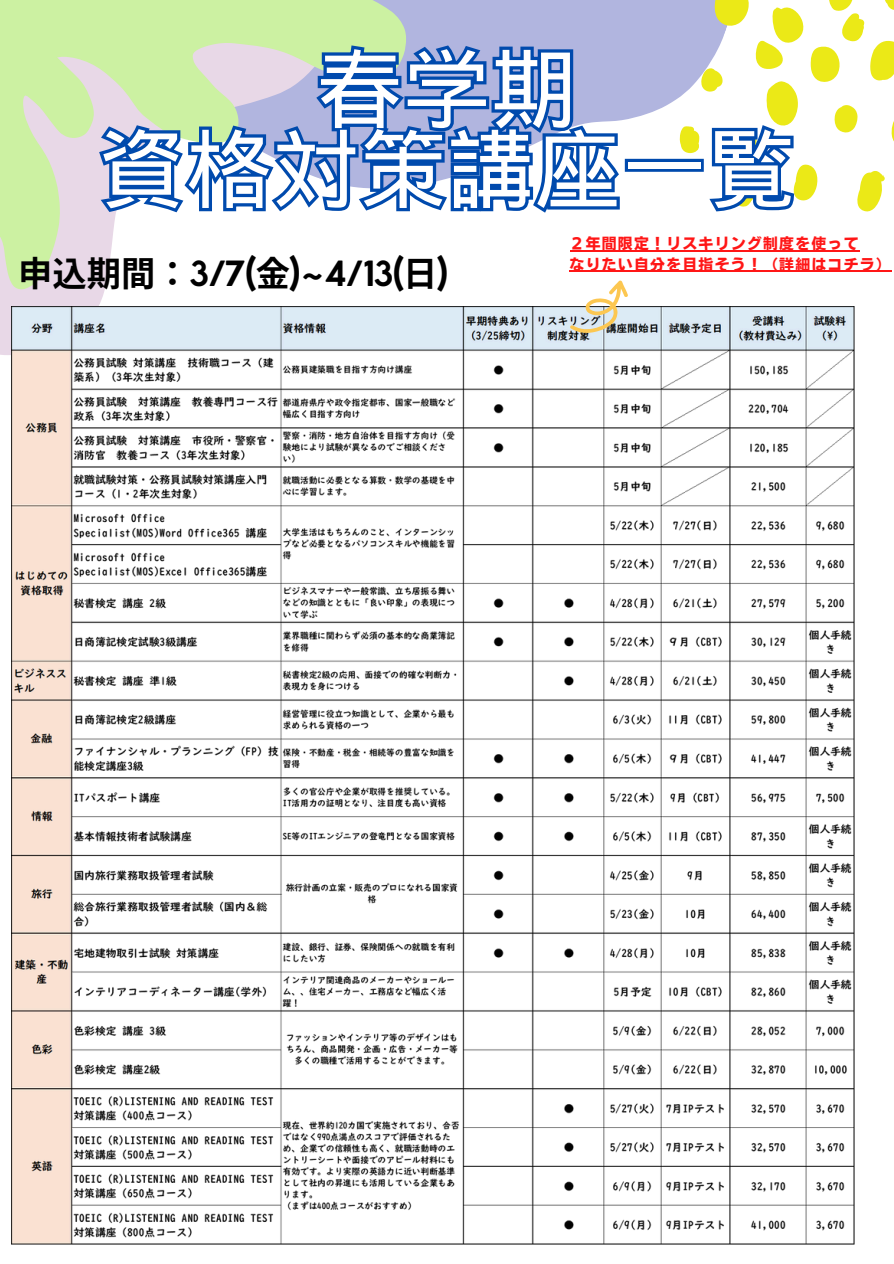
<style>
.page{position:relative;width:894px;height:1264px;background:#fff}
.page>*{position:absolute;margin:0;border:0;box-sizing:border-box;transform-origin:0 0}
.t1{font:87px/79.8px "Wen Quan Yi Micro Hei";color:#fff;text-align:center}
.t2{font:700 34.2px "Coco Gothic";color:#000}
.t3{font:14.85px "Nud Motoya Cedar Std W6";letter-spacing:.085em;color:#ff1616}
.s1{font-family:"Noto Sans CJ Ksc"}
</style>
<div class="page">
<svg style="left:458px;top:0;width:326px;height:271px"></svg>
<svg style="left:185px;top:0;width:273px;height:120px;background:#ccdebf"></svg>
<svg style="left:0;top:0;width:185px;height:355px;background:#daebc1"></svg>
<svg style="left:679px;top:0;width:214px;height:211px"></svg>
<img style="left:11px;top:307px;width:843px;height:937px">
<svg style="left:569px;top:280px;width:59px;height:53px"></svg>
<svg style="left:311px;top:40px;width:265px;height:80px;background:#4073ba"></svg>
<svg style="left:95px;top:120px;width:702px;height:97px"></svg>
<hr style="left:569px;top:250px;width:97px;height:1px;background:#ff1616">
<hr style="left:666px;top:250px;width:193px;height:1px;background:#ff1616">
<hr style="left:569px;top:271px;width:322px;height:1px;background:#ff1616">
<p class="t1" style="left:98px;top:50px;width:697px">春学期<br>資格対策講座一覧</p>
<p class="t2" style="left:18px;top:260px;width:432px"><span class="s1">申込期間：</span> 3/7(<span class="s1">金</span>)~4/13(<span class="s1">日</span> )</p>
<p class="t3" style="left:569px;top:236px;width:290px">２年間限定！リスキリング制度を使って</p>
<p class="t3" style="left:569px;top:256px;width:323px">なりたい自分を目指そう！（詳細はコチラ）</p>
</div>
